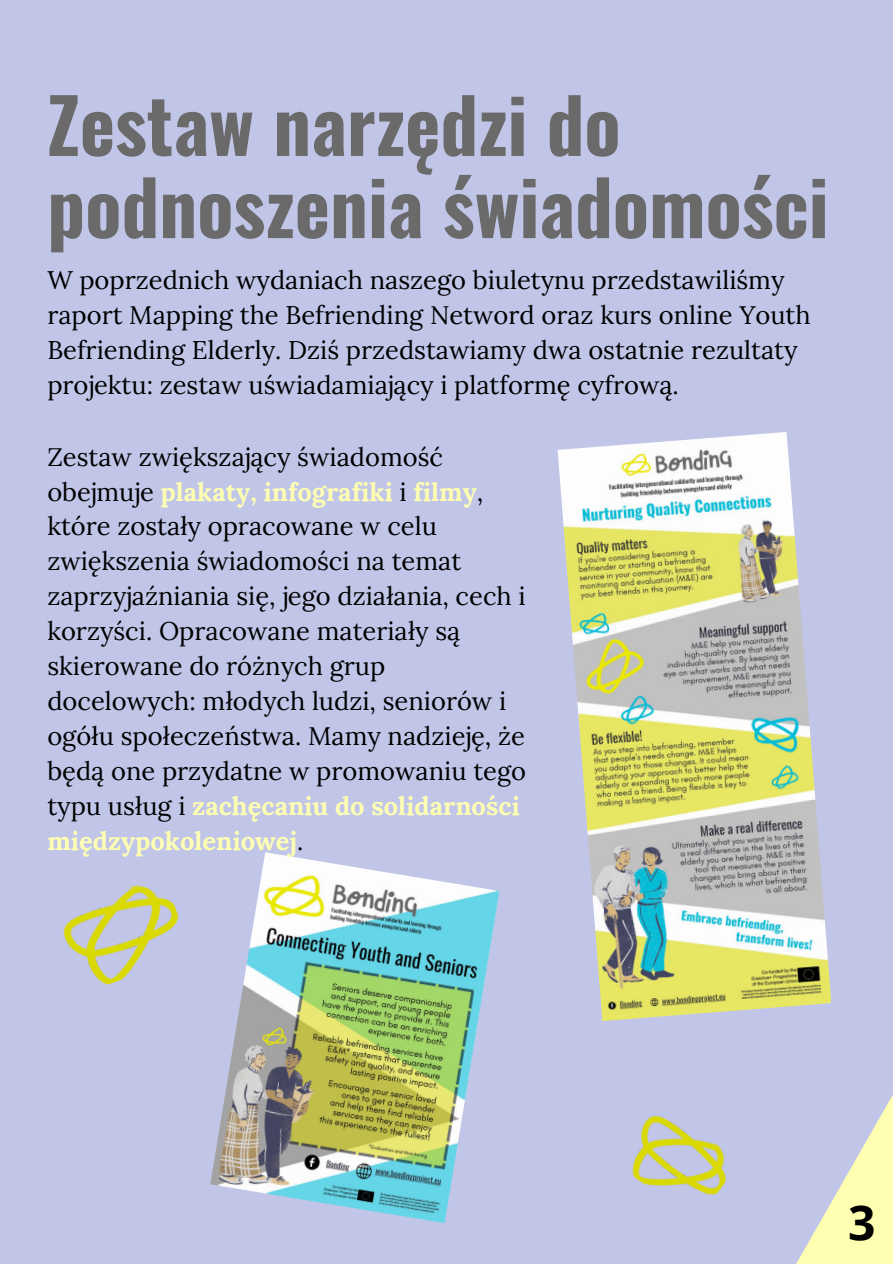
<style>
.page{position:relative;width:893px;height:1264px;background:#fff}
.page>*{position:absolute;margin:0;border:0;box-sizing:border-box;transform-origin:0 0}
.t1{font:700 75px/82.2px "Oswald";color:#6b6a6a}
.t2{font:700 48px "Open Sans";color:#000}
.t3{font:25.5px/34.8px "Lora";color:#000}
.s1{font-weight:700;color:#ffffb2}
</style>
<div class="page">
<div style="left:0;top:0;width:892px;height:1263px;background:#c1c6e8"></div>
<svg style="left:797px;top:1097px;width:95px;height:166px"></svg>
<img style="left:63px;top:884px;width:116px;height:101px">
<img style="left:632px;top:1115px;width:94px;height:80px">
<img style="left:557px;top:432px;width:274px;height:589px">
<img style="left:210px;top:852px;width:289px;height:370px">
<p class="t1" style="left:47px;top:81px;width:782px">Zestaw narzędzi do podnoszenia świadomości</p>
<p class="t3" style="left:47px;top:262px;width:764px">W poprzednich wydaniach naszego biuletynu przedstawiliśmy raport Mapping the Befriending Netword oraz kurs online Youth Befriending Elderly. Dziś przedstawiamy dwa ostatnie rezultaty projektu: zestaw uświadamiający i platformę cyfrową.</p>
<p class="t3" style="left:47px;top:439px;width:480px">Zestaw zwiększający świadomość obejmuje <span class="s1">plakaty, infografiki</span> i <span class="s1">filmy</span>, które zostały opracowane w celu zwiększenia świadomości na temat zaprzyjaźniania się, jego działania, cech i korzyści. Opracowane materiały są skierowane do różnych grup docelowych: młodych ludzi, seniorów i ogółu społeczeństwa. Mamy nadzieję, że będą one przydatne w promowaniu tego typu usług i <span class="s1">zachęcaniu do solidarności międzypokoleniowej</span>.</p>
<p class="t2" style="left:848px;top:1189px;width:29px">3</p>
</div>
